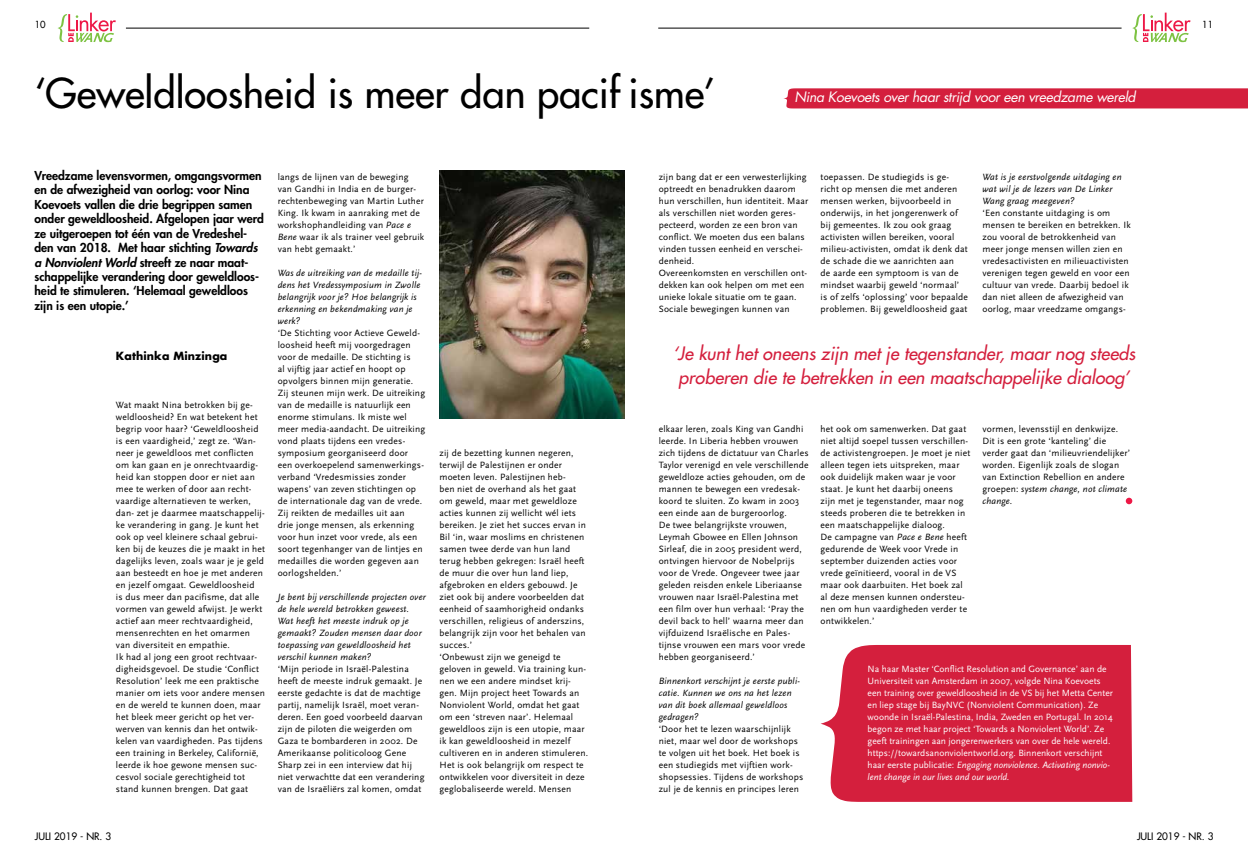
<style>
.page{position:relative;width:1248px;height:865px;background:#fff}
.page>*{position:absolute;margin:0;border:0;box-sizing:border-box;transform-origin:0 0}
.t1{font:500 40px "Futura Std";color:#000}
.t2{font:italic 500 18px/24px "Futura Std";color:#d41f3d;text-align:center}
.t3{font:italic 14px "Futura Std";letter-spacing:-.025em;color:#fff}
.t4{font:800 12px/14.4px "Futura Std";color:#000}
.t5{font:700 11px "Futura Std";letter-spacing:.01em;color:#000}
.t6{font:500 10px "Futura Std";color:#000}
.t7{font:9.5px/12px "Scala Sans";letter-spacing:.02em;color:#000}
.t8{font:9.5px/12px "Scala Sans";color:#fff}
.t9{font:italic 9.5px/12px "Scala Sans";letter-spacing:.02em;color:#000}
.t10{font:500 9.5px "Futura Std";color:#000}
.s1{font-style:italic}
</style>
<div class="page">
<svg style="left:58px;top:13px;width:58px;height:29px"></svg>
<hr style="left:126px;top:28px;width:463px;height:1px;background:#000">
<svg style="left:1132px;top:13px;width:58px;height:29px"></svg>
<hr style="left:658px;top:28px;width:463px;height:1px;background:#000">
<div style="left:783px;top:88px;width:464px;height:20px;background:#d41f3d"></div>
<svg style="left:1125px;top:497px;width:7px;height:7px"></svg>
<div style="left:821px;top:645px;width:312px;height:156px;background:#d41f3d"></div>
<img style="left:439px;top:170px;width:185px;height:248px">
<p class="t10" style="left:35px;top:19px;width:12px">10</p>
<p class="t10" style="left:1202px;top:19px;width:12px">11</p>
<h1 class="t1" style="left:34px;top:68px;width:682px">‘Geweldloosheid is meer dan pacif isme’</h1>
<h3 class="t3" style="left:794px;top:88px;width:342px">Nina Koevoets over haar strijd voor een vreedzame wereld</h3>
<p class="t4" style="left:34px;top:168px;width:231px">Vreedzame levensvormen, omgangsvormen en de afwezigheid van oorlog: voor Nina Koevoets vallen die drie begrippen samen onder geweldloosheid. Afgelopen jaar werd ze uitgeroepen tot één van de Vredeshel&shy;den van 2018. Met haar stichting <span class="s1">Towards a Nonviolent World</span> streeft ze naar maat&shy;schappelijke verandering door geweldloos&shy;heid te stimuleren. ‘Helemaal geweldloos zijn is een utopie.’</p>
<p class="t5" style="left:116px;top:349px;width:113px">Kathinka Minzinga</p>
<p class="t7" style="left:116px;top:399px;width:151px">Wat maakt Nina betrokken bij ge&shy;weldloosheid? En wat betekent het begrip voor haar? ‘Geweldloosheid is een vaardigheid,’ zegt ze. ‘Wan&shy;neer je geweldloos met conflicten om kan gaan en je onrechtvaardig&shy;heid kan stoppen door er niet aan mee te werken of door aan recht&shy;vaardige alternatieven te werken, dan- zet je daarmee maatschappelij&shy;ke verandering in gang. Je kunt het ook op veel kleinere schaal gebrui&shy;ken bij de keuzes die je maakt in het dagelijks leven, zoals waar je je geld aan besteedt en hoe je met anderen en jezelf omgaat. Geweldloosheid<br>is dus meer dan pacifisme, dat alle vormen van geweld afwijst. Je werkt actief aan meer rechtvaardigheid, mensenrechten en het omarmen van diversiteit en empathie.<br>Ik had al jong een groot rechtvaar&shy;digheidsgevoel. De studie ‘Conflict Resolution’ leek me een praktische manier om iets voor andere mensen en de wereld te kunnen doen, maar het bleek meer gericht op het ver&shy;werven van kennis dan het ontwik&shy;kelen van vaardigheden. Pas tijdens een training in Berkeley, Californië, leerde ik hoe gewone mensen suc&shy;cesvol sociale gerechtigheid tot stand kunnen brengen. Dat gaat</p>
<p class="t7" style="left:278px;top:171px;width:148px">langs de lijnen van de beweging van Gandhi in India en de burger&shy;rechtenbeweging van Martin Luther<br>King. Ik kwam in aanraking met de workshophandleiding van <span class="s1">Pace e<br>Bene</span> waar ik als trainer veel gebruik van hebt gemaakt.’</p>
<p class="t9" style="left:278px;top:267px;width:146px">Was de uitreiking van de medaille tij&shy;dens het Vredessymposium in Zwolle belangrijk voor je? Hoe belangrijk is erkenning en bekendmaking van je werk?</p>
<p class="t7" style="left:278px;top:327px;width:149px">‘De Stichting voor Actieve Geweld&shy;loosheid heeft mij voorgedragen voor de medaille. De stichting is<br>al vijftig jaar actief en hoopt op opvolgers binnen mijn generatie.<br>Zij steunen mijn werk. De uitreiking van de medaille is natuurlijk een enorme stimulans. Ik miste wel meer media-aandacht. De uitreiking vond plaats tijdens een vredes&shy;symposium georganiseerd door<br>een overkoepelend samenwerkings&shy;verband ‘Vredesmissies zonder wapens’ van zeven stichtingen op de internationale dag van de vrede.<br>Zij reikten de medailles uit aan<br>drie jonge mensen, als erkenning voor hun inzet voor vrede, als een soort tegenhanger van de lintjes en medailles die worden gegeven aan oorlogshelden.’</p>
<p class="t9" style="left:278px;top:591px;width:150px">Je bent bij verschillende projecten over de hele wereld betrokken geweest.<br>Wat heeft het meeste indruk op je gemaakt? Zouden mensen daar door toepassing van geweldloosheid het verschil kunnen maken?</p>
<p class="t7" style="left:278px;top:663px;width:148px">‘Mijn periode in Israël-Palestina heeft de meeste indruk gemaakt. Je eerste gedachte is dat de machtige partij, namelijk Israël, moet veran&shy;deren. Een goed voorbeeld daarvan zijn de piloten die weigerden om Gaza te bombarderen in 2002. De Amerikaanse politicoloog Gene Sharp zei in een interview dat hij niet verwachtte dat een verandering van de Israëliërs zal komen, omdat</p>
<p class="t7" style="left:439px;top:447px;width:150px">zij de bezetting kunnen negeren, terwijl de Palestijnen er onder moeten leven. Palestijnen heb-<br>ben niet de overhand als het gaat om geweld, maar met geweldloze acties kunnen zij wellicht wél iets bereiken. Je ziet het succes ervan in<br>Bil ‘in, waar moslims en christenen samen twee derde van hun land terug hebben gekregen: Israël heeft de muur die over hun land liep, afgebroken en elders gebouwd. Je ziet ook bij andere voorbeelden dat eenheid of saamhorigheid ondanks verschillen, religieus of anderszins, belangrijk zijn voor het behalen van succes.’<br>‘Onbewust zijn we geneigd te geloven in geweld. Via training kun&shy;nen we een andere mindset krij&shy;gen. Mijn project heet Towards an<br>Nonviolent World, omdat het gaat om een ‘streven naar’. Helemaal geweldloos zijn is een utopie, maar ik kan geweldloosheid in mezelf cultiveren en in anderen stimuleren.<br>Het is ook belangrijk om respect te ontwikkelen voor diversiteit in deze geglobaliseerde wereld. Mensen</p>
<p class="t7" style="left:658px;top:171px;width:151px">zijn bang dat er een verwesterlijking optreedt en benadrukken daarom hun verschillen, hun identiteit. Maar als verschillen niet worden geres&shy;pecteerd, worden ze een bron van conflict. We moeten dus een balans vinden tussen eenheid en verschei&shy;denheid.<br>Overeenkomsten en verschillen ont&shy;dekken kan ook helpen om met een unieke lokale situatie om te gaan.<br>Sociale bewegingen kunnen van</p>
<p class="t7" style="left:820px;top:171px;width:149px">toepassen. De studiegids is ge&shy;richt op mensen die met anderen mensen werken, bijvoorbeeld in onderwijs, in het jongerenwerk of bij gemeentes. Ik zou ook graag activisten willen bereiken, vooral milieu-activisten, omdat ik denk dat de schade die we aanrichten aan<br>de aarde een symptoom is van de mindset waarbij geweld ‘normaal’ is of zelfs ‘oplossing’ voor bepaalde problemen. Bij geweldloosheid gaat</p>
<p class="t9" style="left:982px;top:171px;width:141px">Wat is je eerstvolgende uitdaging en wat wil je de lezers van De Linker<br>Wang graag meegeven?</p>
<p class="t7" style="left:982px;top:207px;width:150px">‘Een constante uitdaging is om mensen te bereiken en betrekken. Ik zou vooral de betrokkenheid van meer jonge mensen willen zien en vredesactivisten en milieuactivisten verenigen tegen geweld en voor een cultuur van vrede. Daarbij bedoel ik dan niet alleen de afwezigheid van oorlog, maar vreedzame omgangs-</p>
<h2 class="t2" style="left:672px;top:342px;width:464px">‘Je kunt het oneens zijn met je tegenstander, maar nog steeds proberen die te betrekken in een maatschappelijke dialoog’</h2>
<p class="t7" style="left:658px;top:423px;width:151px">elkaar leren, zoals King van Gandhi leerde. In Liberia hebben vrouwen zich tijdens de dictatuur van Charles Taylor verenigd en vele verschillende geweldloze acties gehouden, om de mannen te bewegen een vredesak&shy;koord te sluiten. Zo kwam in 2003 een einde aan de burgeroorlog.<br>De twee belangrijkste vrouwen, Leymah Gbowee en Ellen Johnson Sirleaf, die in 2005 president werd, ontvingen hiervoor de Nobelprijs voor de Vrede. Ongeveer twee jaar geleden reisden enkele Liberiaanse vrouwen naar Israël-Palestina met een film over hun verhaal: ‘Pray the devil back to hell’ waarna meer dan vijfduizend Israëlische en Pales&shy;tijnse vrouwen een mars voor vrede hebben georganiseerd.’</p>
<p class="t9" style="left:658px;top:675px;width:143px">Binnenkort verschijnt je eerste publi&shy;catie. Kunnen we ons na het lezen van dit boek allemaal geweldloos gedragen?</p>
<p class="t7" style="left:658px;top:723px;width:146px">‘Door het te lezen waarschijnlijk niet, maar wel door de workshops te volgen uit het boek. Het boek is een studiegids met vijftien work&shy;shopsessies. Tijdens de workshops zul je de kennis en principes leren</p>
<p class="t7" style="left:820px;top:423px;width:151px">het ook om samenwerken. Dat gaat niet altijd soepel tussen verschillen&shy;de activistengroepen. Je moet je niet alleen tegen iets uitspreken, maar ook duidelijk maken waar je voor staat. Je kunt het daarbij oneens<br>zijn met je tegenstander, maar nog steeds proberen die te betrekken in een maatschappelijke dialoog.<br>De campagne van <span class="s1">Pace e Bene</span> heeft gedurende de Week voor Vrede in september duizenden acties voor vrede geïnitieerd, vooral in de VS maar ook daarbuiten. Het boek zal al deze mensen kunnen ondersteu&shy;nen om hun vaardigheden verder te ontwikkelen.’</p>
<p class="t7" style="left:982px;top:423px;width:149px">vormen, levensstijl en denkwijze.<br>Dit is een grote ‘kanteling’ die verder gaat dan ‘milieuvriendelijker’ worden. Eigenlijk zoals de slogan van Extinction Rebellion en andere groepen: <span class="s1">system change, not climate change.</span></p>
<p class="t8" style="left:867px;top:663px;width:247px">Na haar Master ‘Conflict Resolution and Governance’ aan de Universiteit van Amsterdam in 2007, volgde Nina Koevoets een training over geweldloosheid in de VS bij het Metta Center en liep stage bij BayNVC (Nonviolent Communication). Ze woonde in Israël-Palestina, India, Zweden en Portugal. In 2014 begon ze met haar project ‘Towards a Nonviolent World’. Ze geeft trainingen aan jongerenwerkers van over de hele wereld. https://towardsanonviolentworld.org. Binnenkort verschijnt haar eerste publicatie: <span class="s1">Engaging nonviolence. Activating nonvio&shy;lent change in our lives and our world.</span></p>
<p class="t6" style="left:35px;top:830px;width:78px">JULI 2019 - NR. 3</p>
<p class="t6" style="left:1136px;top:830px;width:78px">JULI 2019 - NR. 3</p>
</div>
